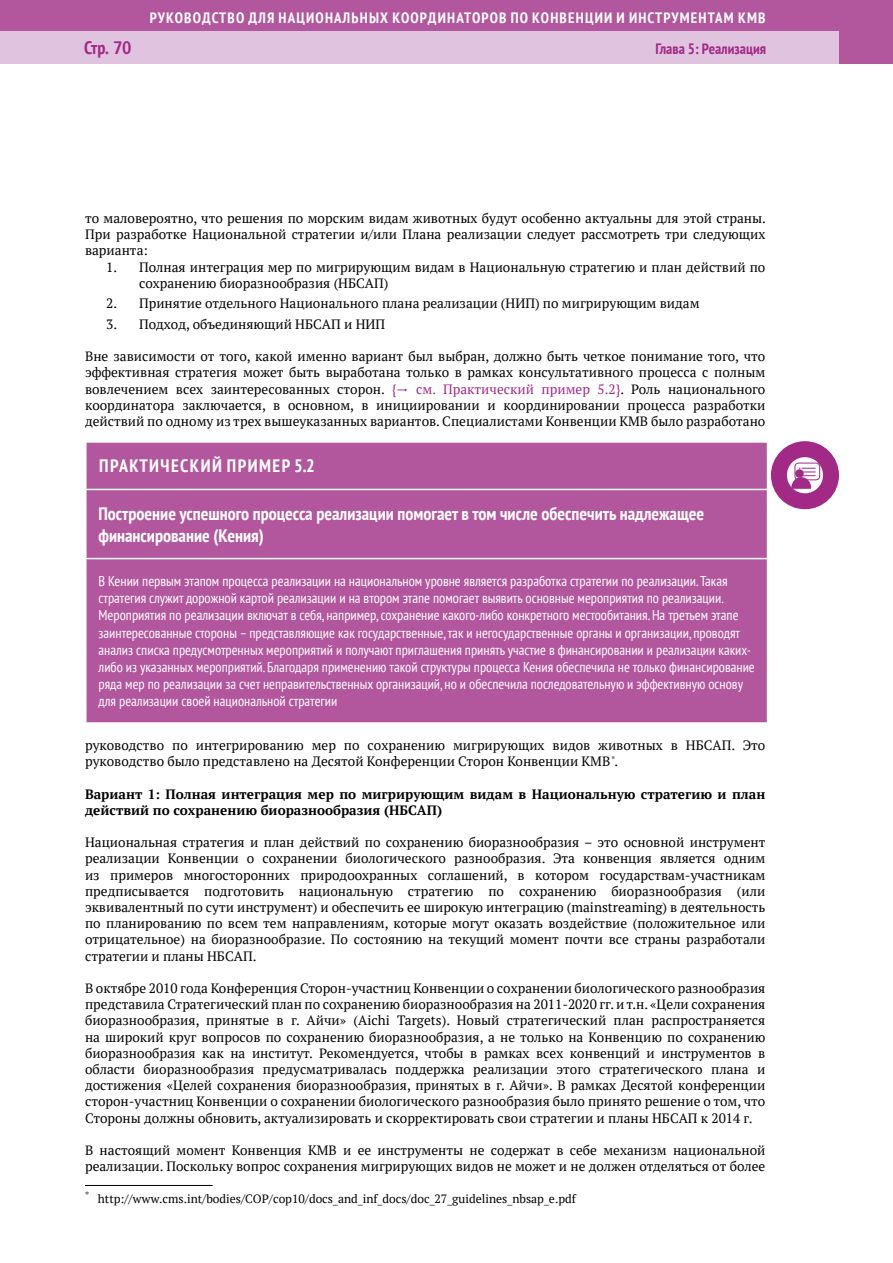
<style>
.page{position:relative;width:893px;height:1263px;background:#fff}
.page>*{position:absolute;margin:0;border:0;box-sizing:border-box;transform-origin:0 0}
.t1{font:700 condensed 18px/21.6px "PT Sans";color:#fff}
.t2{font:700 condensed 18px "PT Sans";letter-spacing:.08em;color:#fff}
.t3{font:700 condensed 18px "PT Sans";color:#a22986}
.t4{font:700 condensed 15px "PT Sans";letter-spacing:.08em;color:#fff}
.t5{font:700 condensed 15px "PT Sans";color:#a22986}
.t6{font:condensed 14.25px/17.1px "PT Sans";color:#fff}
.t7{font:13.5px/16.2px "PT Serif";color:#000;text-align:justify}
.t8{font:700 13.5px/16.2px "PT Serif";color:#000}
.t9{font:12px "PT Serif";color:#000}
.s1{font-family:"Frutiger Condensed BQ";font-stretch:normal}
.s2{color:#a22986}
</style>
<div class="page">
<div style="left:0;top:0;width:893px;height:64px;background:#b2579d"></div>
<div style="left:0;top:31px;width:839px;height:33px;background:#e0c4df"></div>
<hr style="left:85px;top:1185px;width:128px;height:1px;background:#000">
<div style="left:87px;top:443px;width:680px;height:279px;background:#b2579d"></div>
<hr style="left:85px;top:489px;width:683px;height:1px;background:#fff">
<hr style="left:85px;top:558px;width:683px;height:1px;background:#fff">
<div style="left:771px;top:441px;width:68px;height:68px;background:#a22986;border-radius:50%"></div>
<svg style="left:787px;top:457px;width:36px;height:36px"></svg>
<svg style="left:795px;top:463px;width:25px;height:17px"></svg>
<div style="left:794px;top:463px;width:26px;height:17px;border:1px solid #a22986;border-radius:4px"></div>
<svg style="left:791px;top:468px;width:25px;height:21px"></svg>
<p class="t4" style="left:150px;top:7px;width:617px">РУКОВОДСТВО ДЛЯ НАЦИОНАЛЬНЫХ КООРДИНАТОРОВ ПО КОНВЕНЦИИ И ИНСТРУМЕНТАМ КМВ</p>
<h1 class="t3" style="left:84px;top:36px;width:49px">Стр. <span class="s1">70</span></h1>
<p class="t5" style="left:655px;top:39px;width:112px">Глава 5: Реализация</p>
<p class="t7" style="left:85px;top:210px;width:682px">то маловероятно, что решения по морским видам животных будут особенно актуальны для этой страны.<br>При разработке Национальной стратегии и/или Плана реализации следует рассмотреть три следующих варианта:</p>
<p class="t7" style="left:139px;top:259px;width:628px;text-indent:-33px">1. Полная интеграция мер по мигрирующим видам в Национальную стратегию и план действий по сохранению биоразнообразия (НБСАП)</p>
<p class="t7" style="left:106px;top:295px;width:595px">2. Принятие отдельного Национального плана реализации (НИП) по мигрирующим видам</p>
<p class="t7" style="left:106px;top:316px;width:280px">3. Подход, объединяющий НБСАП и НИП</p>
<p class="t7" style="left:85px;top:348px;width:682px">Вне зависимости от того, какой именно вариант был выбран, должно быть четкое понимание того, что эффективная стратегия может быть выработана только в рамках консультативного процесса с полным вовлечением всех заинтересованных сторон. <span class="s2">{</span></p>
<p class="t7" style="left:85px;top:380px;width:682px;text-indent:331px"><span class="s2">см. Практический пример 5.2}</span>. Роль национального координатора заключается, в основном, в инициировании и координировании процесса разработки действий по одному из трех вышеуказанных вариантов. Специалистами Конвенции КМВ было разработано</p>
<h1 class="t2" style="left:99px;top:454px;width:217px">ПРАКТИЧЕСКИЙ ПРИМЕР 5.2</h1>
<h1 class="t1" style="left:99px;top:502px;width:607px">Построение успешного процесса реализации помогает в том числе обеспечить надлежащее финансирование (Кения)</h1>
<p class="t6" style="left:99px;top:572px;width:658px">В Кении первым этапом процесса реализации на национальном уровне является разработка стратегии по реализации. Такая стратегия служит дорожной картой реализации и на втором этапе помогает выявить основные мероприятия по реализации.<br>Мероприятия по реализации включат в себя, например, сохранение какого-либо конкретного местообитания. На третьем этапе заинтересованные стороны – представляющие как государственные, так и негосударственные органы и организации, проводят анализ списка предусмотренных мероприятий и получают приглашения принять участие в финансировании и реализации каких&shy;либо из указанных мероприятий. Благодаря применению такой структуры процесса Кения обеспечила не только финансирование ряда мер по реализации за счет неправительственных организаций, но и обеспечила последовательную и эффективную основу для реализации своей национальной стратегии</p>
<p class="t7" style="left:85px;top:737px;width:682px">руководство по интегрированию мер по сохранению мигрирующих видов животных в НБСАП. Это руководство было представлено на Десятой Конференции Сторон Конвенции КМВ<sup>*</sup>.</p>
<p class="t8" style="left:85px;top:785px;width:682px">Вариант 1: Полная интеграция мер по мигрирующим видам в Национальную стратегию и план действий по сохранению биоразнообразия (НБСАП)</p>
<p class="t7" style="left:85px;top:834px;width:682px">Национальная стратегия и план действий по сохранению биоразнообразия – это основной инструмент реализации Конвенции о сохранении биологического разнообразия. Эта конвенция является одним из примеров многосторонних природоохранных соглашений, в котором государствам-участникам предписывается подготовить национальную стратегию по сохранению биоразнообразия (или эквивалентный по сути инструмент) и обеспечить ее широкую интеграцию (mainstreaming) в деятельность по планированию по всем тем направлениям, которые могут оказать воздействие (положительное или отрицательное) на биоразнообразие. По состоянию на текущий момент почти все страны разработали стратегии и планы НБСАП.</p>
<p class="t7" style="left:85px;top:980px;width:682px">В октябре 2010 года Конференция Сторон-участниц Конвенции о сохранении биологического разнообразия представила Стратегический план по сохранению биоразнообразия на 2011-2020 гг. и т.н. «Цели сохранения биоразнообразия, принятые в г. Айчи» (Aichi Targets). Новый стратегический план распространяется на широкий круг вопросов по сохранению биоразнообразия, а не только на Конвенцию по сохранению биоразнообразия как на институт. Рекомендуется, чтобы в рамках всех конвенций и инструментов в области биоразнообразия предусматривалась поддержка реализации этого стратегического плана и достижения «Целей сохранения биоразнообразия, принятых в г. Айчи». В рамках Десятой конференции сторон-участниц Конвенции о сохранении биологического разнообразия было принято решение о том, что Стороны должны обновить, актуализировать и скорректировать свои стратегии и планы НБСАП к 2014 г.</p>
<p class="t7" style="left:85px;top:1142px;width:682px">В настоящий момент Конвенция КМВ и ее инструменты не содержат в себе механизм национальной реализации. Поскольку вопрос сохранения мигрирующих видов не может и не должен отделяться от более</p>
<p class="t9" style="left:85px;top:1191px;width:492px"><sup>*</sup> http://www.cms.int/bodies/COP/cop10/docs_and_inf_docs/doc_27_guidelines_nbsap_e.pdf</p>
</div>
